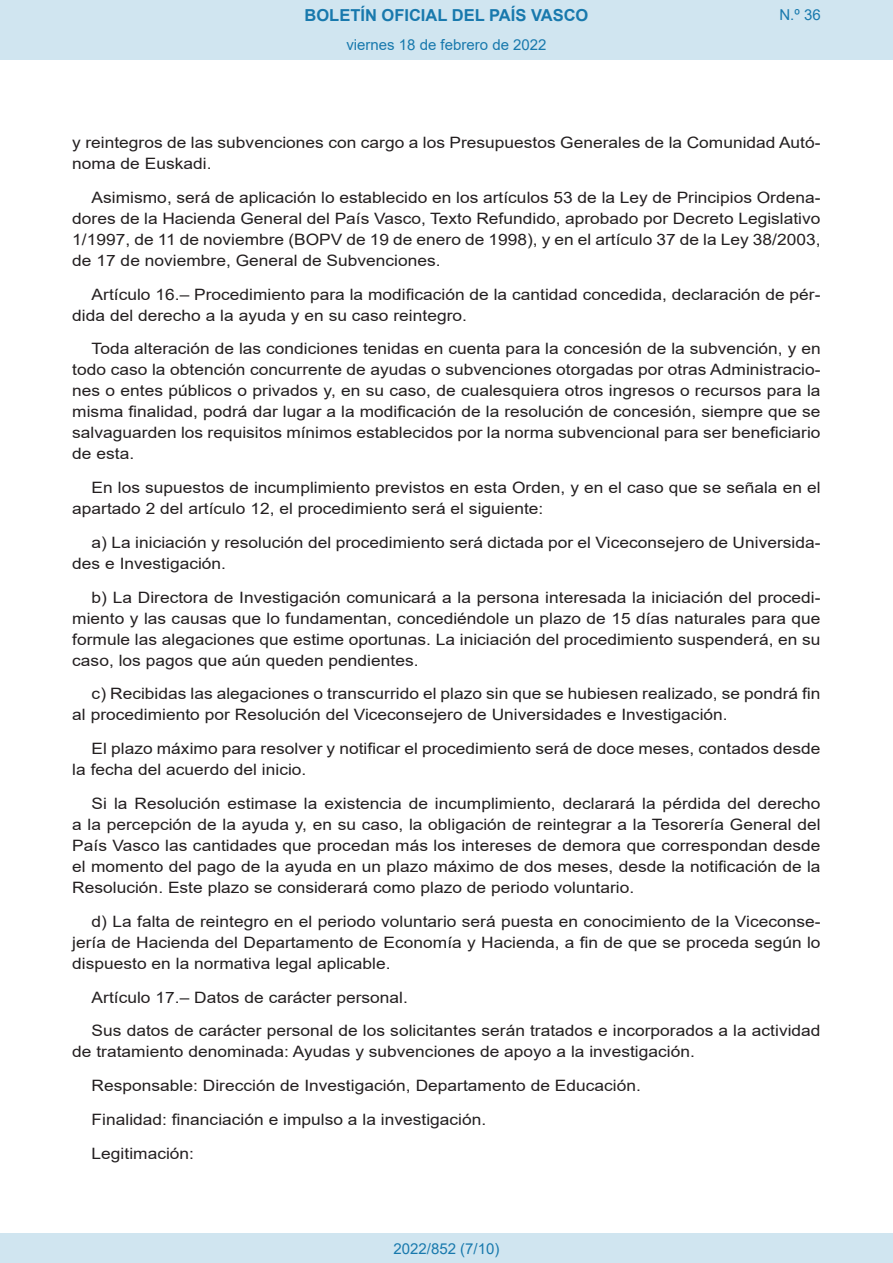
<style>
.page{position:relative;width:893px;height:1263px;background:#fff}
.page>*{position:absolute;margin:0;border:0;box-sizing:border-box;transform-origin:0 0}
.t1{font:700 16.5px "Arial";color:#1879ad}
.BOPVDetalle{font:15.6px/21px "Arial";color:#231f20;scale:1.11 1}
.Paginacion_Centro{font:15px "Arial";color:#1879ad}
</style>
<div class="page">
<div style="left:0;top:0;width:893px;height:60px;background:#d0e5f0"></div>
<div style="left:0;top:1233px;width:893px;height:30px;background:#d0e5f0"></div>
<p class="t1" style="left:305px;top:3px;width:285px">BOLETÍN OFICIAL DEL PAÍS VASCO</p>
<p class="Paginacion_Centro" style="left:346px;top:35px;width:202px">viernes 18 de febrero de 2022</p>
<p class="Paginacion_Centro" style="left:779px;top:5px;width:43px">N.º 36</p>
<p class="BOPVDetalle" style="left:72px;top:132px;width:676px">y reintegros de las subvenciones con cargo a los Presupuestos Generales de la Comunidad Autó&shy;noma de Euskadi.</p>
<p class="BOPVDetalle" style="left:72px;top:187px;width:676px;text-align:justify;text-indent:19px">Asimismo, será de aplicación lo establecido en los artículos 53 de la Ley de Principios Ordena&shy;dores de la Hacienda General del País Vasco, Texto Refundido, aprobado por Decreto Legislativo 1/1997, de 11 de noviembre (BOPV de 19 de enero de 1998), y en el artículo 37 de la Ley 38/2003, de 17 de noviembre, General de Subvenciones.</p>
<p class="BOPVDetalle" style="left:72px;top:284px;width:676px;text-indent:19px">Artículo 16.– Procedimiento para la modificación de la cantidad concedida, declaración de pér&shy;dida del derecho a la ayuda y en su caso reintegro.</p>
<p class="BOPVDetalle" style="left:72px;top:338px;width:676px;text-align:justify;text-indent:19px">Toda alteración de las condiciones tenidas en cuenta para la concesión de la subvención, y en todo caso la obtención concurrente de ayudas o subvenciones otorgadas por otras Administracio&shy;nes o entes públicos o privados y, en su caso, de cualesquiera otros ingresos o recursos para la misma finalidad, podrá dar lugar a la modificación de la resolución de concesión, siempre que se salvaguarden los requisitos mínimos establecidos por la norma subvencional para ser beneficiario de esta.</p>
<p class="BOPVDetalle" style="left:72px;top:477px;width:676px;text-indent:19px">En los supuestos de incumplimiento previstos en esta Orden, y en el caso que se señala en el apartado 2 del artículo 12, el procedimiento será el siguiente:</p>
<p class="BOPVDetalle" style="left:72px;top:532px;width:676px;text-indent:19px">a) La iniciación y resolución del procedimiento será dictada por el Viceconsejero de Universida&shy;des e Investigación.</p>
<p class="BOPVDetalle" style="left:72px;top:587px;width:676px;text-align:justify;text-indent:19px">b) La Directora de Investigación comunicará a la persona interesada la iniciación del procedi&shy;miento y las causas que lo fundamentan, concediéndole un plazo de 15 días naturales para que formule las alegaciones que estime oportunas. La iniciación del procedimiento suspenderá, en su caso, los pagos que aún queden pendientes.</p>
<p class="BOPVDetalle" style="left:72px;top:683px;width:676px;text-indent:19px">c) Recibidas las alegaciones o transcurrido el plazo sin que se hubiesen realizado, se pondrá fin al procedimiento por Resolución del Viceconsejero de Universidades e Investigación.</p>
<p class="BOPVDetalle" style="left:72px;top:738px;width:676px;text-indent:19px">El plazo máximo para resolver y notificar el procedimiento será de doce meses, contados desde la fecha del acuerdo del inicio.</p>
<p class="BOPVDetalle" style="left:72px;top:793px;width:676px;text-align:justify;text-indent:19px">Si la Resolución estimase la existencia de incumplimiento, declarará la pérdida del derecho a la percepción de la ayuda y, en su caso, la obligación de reintegrar a la Tesorería General del País Vasco las cantidades que procedan más los intereses de demora que correspondan desde el momento del pago de la ayuda en un plazo máximo de dos meses, desde la notificación de la Resolución. Este plazo se considerará como plazo de periodo voluntario.</p>
<p class="BOPVDetalle" style="left:72px;top:911px;width:676px;text-align:justify;text-indent:19px">d) La falta de reintegro en el periodo voluntario será puesta en conocimiento de la Viceconse&shy;jería de Hacienda del Departamento de Economía y Hacienda, a fin de que se proceda según lo dispuesto en la normativa legal aplicable.</p>
<p class="BOPVDetalle" style="left:92px;top:986px;width:286px">Artículo 17.– Datos de carácter personal.</p>
<p class="BOPVDetalle" style="left:72px;top:1020px;width:676px;text-indent:19px">Sus datos de carácter personal de los solicitantes serán tratados e incorporados a la actividad de tratamiento denominada: Ayudas y subvenciones de apoyo a la investigación.</p>
<p class="BOPVDetalle" style="left:92px;top:1075px;width:496px">Responsable: Dirección de Investigación, Departamento de Educación.</p>
<p class="BOPVDetalle" style="left:92px;top:1109px;width:357px">Finalidad: financiación e impulso a la investigación.</p>
<p class="BOPVDetalle" style="left:92px;top:1142px;width:94px">Legitimación:</p>
<p class="Paginacion_Centro" style="left:393px;top:1238px;width:107px">2022/852 (7/10)</p>
</div>
